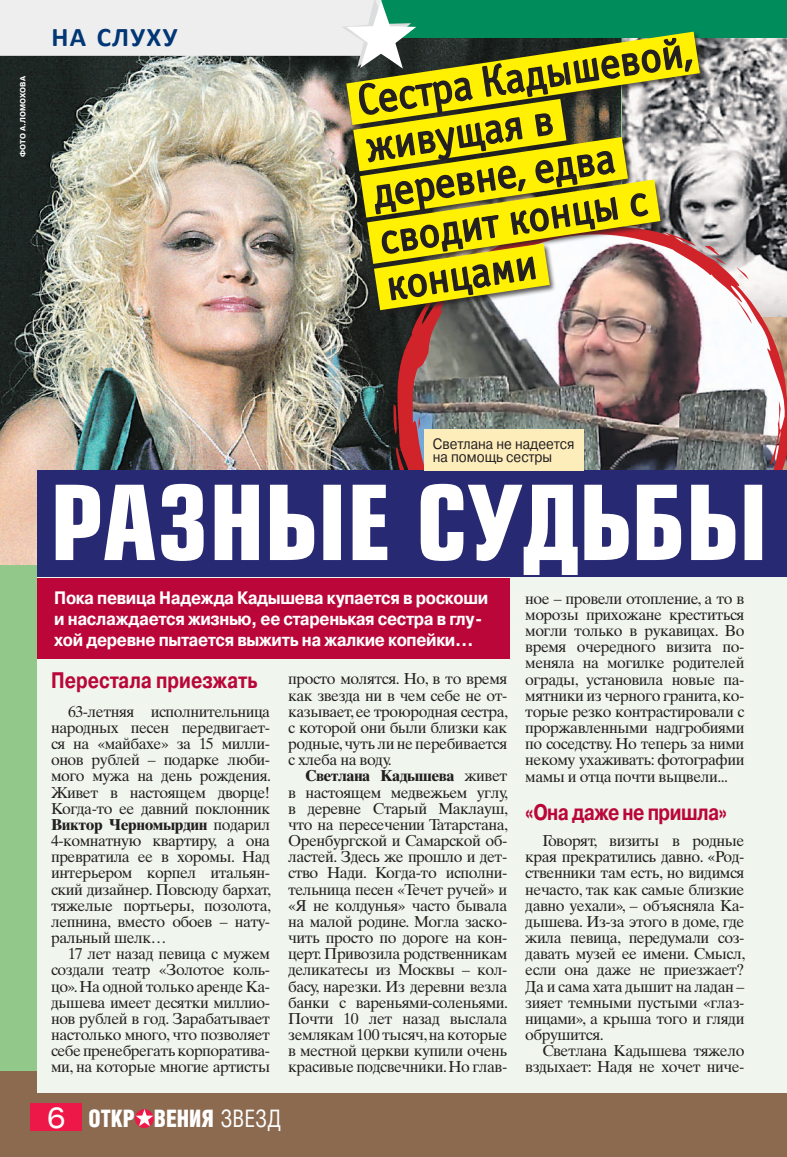
<style>
.page{position:relative;width:787px;height:1157px;background:#92c889}
.page>*{position:absolute;margin:0;border:0;box-sizing:border-box;transform-origin:0 0}
.t1{font:700 100.5px "Europe Cond";color:#fff}
.t2{font:42.9px/47px "Officina Sans C";color:#231f20}
.t3{font:700 27px "Calibri";letter-spacing:.045em;color:#013775}
.t4{font:900 24.15px "Helios Cond";color:#fff;scale:.92 1}
.t5{font:700 22.5px "Pragmatica";color:#ba0639;scale:.81 1}
.t6{font:700 22.5px "Pragmatica";letter-spacing:-.03em;color:#ba0639;scale:.81 1}
.t7{font:700 18px/21px "Pragmatica";letter-spacing:-.02em;color:#fff;scale:.9 1}
.t8{font:15.75px/16.2px "Times Ten LTCYR";letter-spacing:-.03em;color:#231f20;text-align:justify}
.t9{font:15px/13.5px "Pragmatica";color:#231f20;scale:.9 1}
.t10{font:700 7.5px "Pragmatica";letter-spacing:.01em;color:#fff}
.s1{font-weight:700}
.s2{font-family:"Helios Ext";font-weight:400;font-size:28.65px}
.s3{font-weight:400}
</style>
<div class="page">
<div style="left:0;top:1071px;width:787px;height:86px;background:#8c6a50"></div>
<div style="left:693px;top:0;width:94px;height:38px;background:#008c5b"></div>
<div style="left:30px;top:1103px;width:52px;height:28px;background:#ed1748"></div>
<svg style="left:135px;top:1109px;width:19px;height:19px"></svg>
<svg style="left:136px;top:1109px;width:17px;height:17px"></svg>
<img style="left:707px;top:38px;width:80px;height:181px">
<img style="left:0;top:337px;width:397px;height:227px">
<svg style="left:669px;top:219px;width:118px;height:251px"></svg>
<svg style="left:736px;top:267px;width:12px;height:13px"></svg>
<svg style="left:707px;top:246px;width:18px;height:18px"></svg>
<svg style="left:734px;top:296px;width:17px;height:27px"></svg>
<svg style="left:393px;top:403px;width:4px;height:67px"></svg>
<img style="left:397px;top:337px;width:272px;height:133px">
<div style="left:37px;top:490px;width:750px;height:603px;background:#f0f6ee"></div>
<div style="left:37px;top:578px;width:473px;height:81px;background:#ba0639"></div>
<div style="left:37px;top:470px;width:750px;height:107px;background:#282973"></div>
<svg style="left:693px;top:5px;width:51px;height:147px"></svg>
<svg style="left:693px;top:153px;width:12px;height:138px"></svg>
<img style="left:0;top:0;width:693px;height:337px">
<div style="left:424px;top:429px;width:160px;height:41px;background:#fdedbb"></div>
<p class="t10" style="left:18px;top:157px;width:82px;rotate:-90deg">фото А.ЛОМОХОВа</p>
<h3 class="t3" style="left:52px;top:18px;width:127px">На слуху</h3>
<h2 class="t2" style="left:355px;top:77px;width:338px;rotate:-8deg">Сестра Кадышевой, живущая в деревне, едва сводит концы с концами</h2>
<p class="t9" style="left:433px;top:439px;width:159px">Светлана не надеется на помощь сестры</p>
<h1 class="t1" style="left:50px;top:456px;width:719px">Разные судьбы</h1>
<p class="t7" style="left:54px;top:587px;width:484px">Пока певица Надежда Кадышева купается в роскоши и наслаждается жизнью, ее старенькая сестра в глу&shy;хой деревне пытается выжить на жалкие копейки…</p>
<h3 class="t5" style="left:51px;top:665px;width:256px">Перестала приезжать</h3>
<p class="t8" style="left:51px;top:703px;width:221px;text-indent:17px">63-летняя исполнительница народных песен передвигает&shy;ся на «майбахе» за 15 милли&shy;онов рублей – подарке люби&shy;мого мужа на день рождения.<br>Живет в настоящем дворце!<br>Когда-то ее давний поклонник <span class="s1">Виктор Черномырдин</span> подарил 4-комнатную квартиру, а она превратила ее в хоромы. Над интерьером корпел итальян&shy;ский дизайнер. Повсюду бархат, тяжелые портьеры, позолота, лепнина, вместо обоев – нату&shy;ральный шелк…</p>
<p class="t8" style="left:51px;top:945px;width:221px;text-indent:17px">17 лет назад певица с мужем создали театр «Золотое коль&shy;цо». На одной только аренде Ка&shy;дышева имеет десятки миллио&shy;нов рублей в год. Зарабатывает настолько много, что позволяет себе пренебрегать корпоратива&shy;ми, на которые многие артисты</p>
<p class="t8" style="left:288px;top:671px;width:221px">просто молятся. Но, в то время как звезда ни в чем себе не от&shy;казывает, ее троюродная сестра, с которой они были близки как родные, чуть ли не перебивается с хлеба на воду.</p>
<p class="t8" style="left:288px;top:768px;width:221px;text-indent:17px"><span class="s1">Светлана Кадышева</span> живет в настоящем медвежьем углу, в деревне Старый Маклауш, что на пересечении Татарстана, Оренбургской и Самарской об&shy;ластей. Здесь же прошло и дет&shy;ство Нади. Когда-то исполни&shy;тельница песен «Течет ручей» и «Я не колдунья» часто бывала на малой родине. Могла заско&shy;чить просто по дороге на кон&shy;церт. Привозила родственникам деликатесы из Москвы – кол&shy;басу, нарезки. Из деревни везла банки с вареньями-соленьями.<br>Почти 10 лет назад выслала землякам 100 тысяч, на которые в местной церкви купили очень красивые подсвечники. Но глав-</p>
<h3 class="t4" style="left:47px;top:1104px;width:255px"><span class="s2">6</span> Oткр вения <span class="s3">ЗВЕЗД</span></h3>
<p class="t8" style="left:525px;top:590px;width:221px">ное – провели отопление, а то в морозы прихожане креститься могли только в рукавицах. Во время очередного визита по&shy;меняла на могилке родителей ограды, установила новые па&shy;мятники из черного гранита, ко&shy;торые резко контрастировали с проржавленными надгробиями по соседству. Но теперь за ними некому ухаживать: фотографии мамы и отца почти выцвели...</p>
<h3 class="t6" style="left:525px;top:798px;width:251px">«Она даже не пришла»</h3>
<p class="t8" style="left:525px;top:832px;width:221px;text-indent:17px">Говорят, визиты в родные края прекратились давно. «Род&shy;ственники там есть, но видимся нечасто, так как самые близкие давно уехали», – объясняла Ка&shy;дышева. Из-за этого в доме, где жила певица, передумали соз&shy;давать музей ее имени. Смысл, если она даже не приезжает?<br>Да и сама хата дышит на ладан – зияет темными пустыми «глаз&shy;ницами», а крыша того и гляди обрушится.</p>
<p class="t8" style="left:525px;top:1042px;width:221px;text-align:right">Светлана Кадышева тяжело вздыхает: Надя не хочет ниче-</p>
</div>
